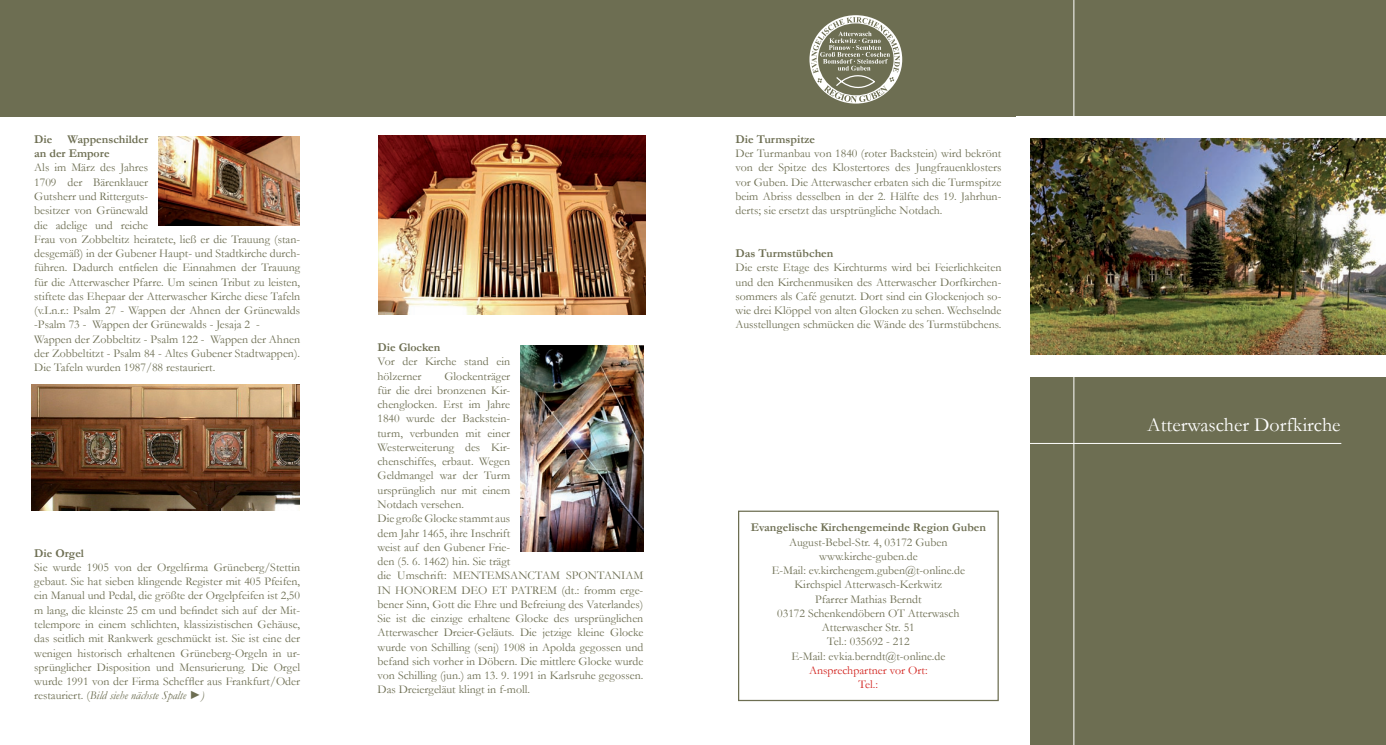
<style>
.page{position:relative;width:1386px;height:745px;background:#fff}
.page>*{position:absolute;margin:0;border:0;box-sizing:border-box;transform-origin:0 0}
.t1{font:20px "Garamond";color:#fff}
.t2{font:11.88px/14.2px "Garamond";color:#6d6e52}
.t3{font:700 11.88px/14.2px "Garamond";color:#6d6e52}
.t4{font:11.88px/14.2px "Garamond";color:#d2231e;text-align:center}
.s1{font-style:italic}
</style>
<div class="page">
<div style="left:0;top:0;width:1036px;height:116px;background:#6d6e52"></div>
<div style="left:1030px;top:0;width:355px;height:744px;background:#6d6e52"></div>
<div style="left:1016px;top:116px;width:369px;height:261px;background:#fff"></div>
<div style="left:738px;top:510px;width:260px;height:190px;border:1px solid #6d6e52"></div>
<hr style="left:1022px;top:443px;width:319px;height:1px;background:#fff">
<hr style="left:1073px;top:0;width:1px;height:744px;background:#fff">
<img style="left:1030px;top:138px;width:355px;height:216px">
<svg style="left:809px;top:15px;width:93px;height:88px"></svg>
<img style="left:378px;top:135px;width:267px;height:179px">
<img style="left:521px;top:345px;width:122px;height:206px">
<img style="left:159px;top:137px;width:140px;height:88px">
<img style="left:32px;top:384px;width:267px;height:126px">
<p class="t3" style="left:34px;top:132px;width:115px;text-indent:33px">Wappenschilder an der Empore</p>
<p class="t2" style="left:34px;top:160px;width:267px">Als im März des Jahres<br>1709 der Bärenklauer<br>Gutsherr und Ritterguts-<br>besitzer von Grünewald<br>die adelige und reiche<br>Frau von Zobbeltitz heiratete, ließ er die Trauung (stan&shy;desgemäß) in der Gubener Haupt- und Stadtkirche durch&shy;führen. Dadurch entfielen die Einnahmen der Trauung für die Atterwascher Pfarre. Um seinen Tribut zu leisten, stiftete das Ehepaar der Atterwascher Kirche diese Tafeln (v.Ln.r.: Psalm 27 - Wappen der Ahnen der Grünewalds -Psalm 73 - Wappen der Grünewalds - Jesaja 2 - Wappen der Zobbeltitz - Psalm 122 - Wappen der Ahnen der Zobbeltitzt - Psalm 84 - Altes Gubener Stadtwappen).<br>Die Tafeln wurden 1987/88 restauriert.</p>
<p class="t3" style="left:34px;top:132px;width:20px">Die</p>
<p class="t3" style="left:34px;top:545px;width:51px">Die Orgel</p>
<p class="t2" style="left:34px;top:559px;width:267px;text-align:justify">Sie wurde 1905 von der Orgelfirma Grüneberg/Stettin gebaut. Sie hat sieben klingende Register mit 405 Pfeifen, ein Manual und Pedal, die größte der Orgelpfeifen ist 2,50 m lang, die kleinste 25 cm und befindet sich auf der Mit&shy;telempore in einem schlichten, klassizistischen Gehäuse, das seitlich mit Rankwerk geschmückt ist. Sie ist eine der wenigen historisch erhaltenen Grüneberg-Orgeln in ur&shy;sprünglicher Disposition und Mensurierung. Die Orgel wurde 1991 von der Firma Scheffler aus Frankfurt/Oder restauriert. (<span class="s1">Bild siehe nächste Spalte ►)</span></p>
<p class="t3" style="left:377px;top:340px;width:64px">Die Glocken</p>
<p class="t2" style="left:377px;top:354px;width:134px">Vor der Kirche stand ein hölzerner</p>
<p class="t2" style="left:377px;top:368px;width:267px;text-indent:67px">Glockenträger<br>für die drei bronzenen Kir-<br>chenglocken. Erst im Jahre<br>1840 wurde der Backstein-<br>turm, verbunden mit einer<br>Westerweiterung des Kir-<br>chenschiffes, erbaut. Wegen<br>Geldmangel war der Turm<br>ursprünglich nur mit einem<br>Notdach versehen.<br>Die große Glocke stammt aus<br>dem Jahr 1465, ihre Inschrift<br>weist auf den Gubener Frie-<br>den (5. 6. 1462) hin. Sie trägt<br>die Umschrift: MENTEMSANCTAM SPONTANIAM IN HONOREM DEO ET PATREM (dt.: fromm erge&shy;bener Sinn, Gott die Ehre und Befreiung des Vaterlandes)<br>Sie ist die einzige erhaltene Glocke des ursprünglichen Atterwascher Dreier-Geläuts. Die jetzige kleine Glocke wurde von Schilling (senj) 1908 in Apolda gegossen und befand sich vorher in Döbern. Die mittlere Glocke wurde von Schilling (jun.) am 13. 9. 1991 in Karlsruhe gegossen.<br>Das Dreiergeläut klingt in f-moll.</p>
<p class="t3" style="left:735px;top:132px;width:81px">Die Turmspitze</p>
<p class="t2" style="left:735px;top:146px;width:267px;text-align:justify">Der Turmanbau von 1840 (roter Backstein) wird bekrönt von der Spitze des Klostertores des Jungfrauenklosters vor Guben. Die Atterwascher erbaten sich die Turmspitze beim Abriss desselben in der 2. Hälfte des 19. Jahrhun&shy;derts; sie ersetzt das ursptrüngliche Notdach.</p>
<p class="t3" style="left:735px;top:246px;width:99px">Das Turmstübchen</p>
<p class="t2" style="left:735px;top:260px;width:267px;text-align:justify">Die erste Etage des Kirchturms wird bei Feierlichkeiten und den Kirchenmusiken des Atterwascher Dorfkirchen&shy;sommers als Café genutzt. Dort sind ein Glockenjoch so&shy;wie drei Klöppel von alten Glocken zu sehen. Wechselnde Ausstellungen schmücken die Wände des Turmstübchens.</p>
<p class="t3" style="left:750px;top:520px;width:237px">Evangelische Kirchengemeinde Region Guben</p>
<p class="t2" style="left:771px;top:534px;width:195px;text-align:center">August-Bebel-Str. 4, 03172 Guben www.kirche-guben.de<br>E-Mail: ev.kirchengem.guben@t-online.de<br>Kirchspiel Atterwasch-Kerkwitz<br>Pfarrer Mathias Berndt<br>03172 Schenkendöbern OT Atterwasch<br>Atterwascher Str. 51<br>Tel.: 035692 - 212<br>E-Mail: evkia.berndt@t-online.de</p>
<p class="t4" style="left:809px;top:662px;width:120px">Ansprechpartner vor Ort:<br>Tel.:</p>
<h1 class="t1" style="left:1147px;top:411px;width:195px">Atterwascher Dorfkirche</h1>
</div>
